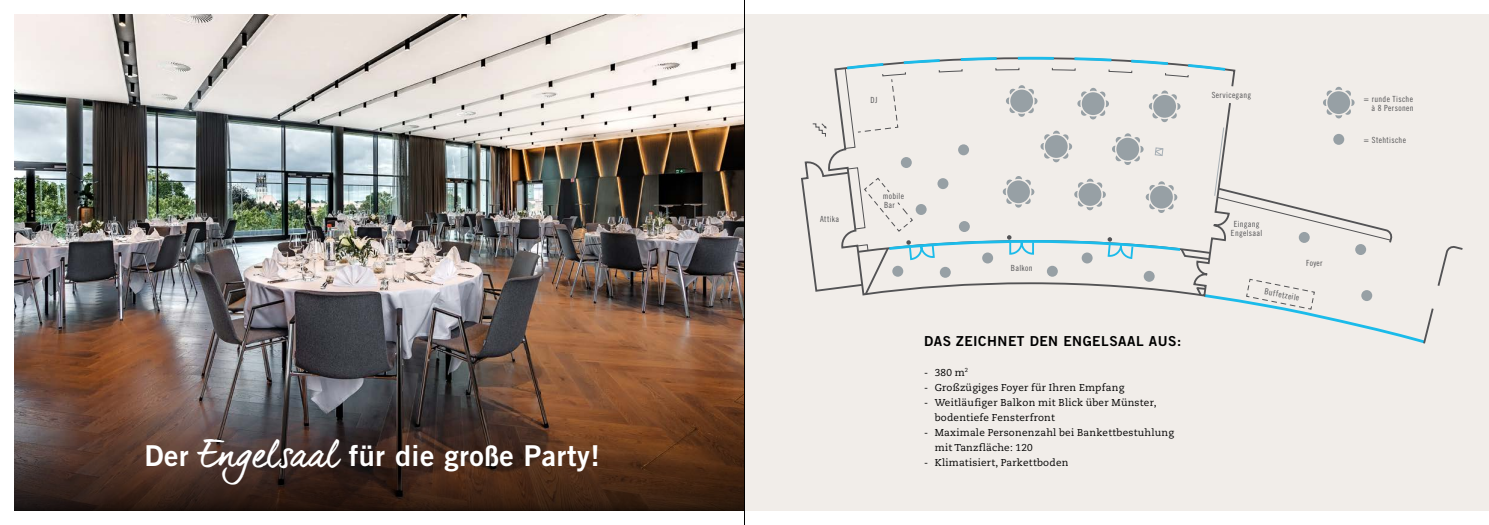
<style>
.page{position:relative;width:1489px;height:525px;background:#fff}
.page>*{position:absolute;margin:0;border:0;box-sizing:border-box;transform-origin:0 0}
.t1{font:28.75px "Trade Gothic Bold Two";letter-spacing:.02em;color:#fff}
.t2{font:13.75px "Trade Gothic Bold Two";letter-spacing:.035em;color:#000}
.t3{font:10px/15px "Caecilia LT Pro 55 Roman";letter-spacing:.025em;color:#000}
.t4{font:8.5px/9.4px "Trade Gothic Cond Eighteen";letter-spacing:.04em;color:#535355;text-align:center}
.s1{font-family:"dear Joe 6";font-size:36.25px}
</style>
<div class="page">
<div style="left:744px;top:14px;width:744px;height:496px;background:#f1ede9"></div>
<svg style="left:801px;top:56px;width:662px;height:288px"></svg>
<img style="left:14px;top:14px;width:730px;height:389px">
<svg style="left:14px;top:403px;width:730px;height:107px;background:#4a3226"></svg>
<hr style="left:744px;top:0;width:1px;height:524px;background:#000">
<h1 class="t1" style="left:144px;top:437px;width:457px">Der <span class="s1">Engelsaal</span> für die große Party!</h1>
<p class="t4" style="left:870px;top:95px;width:8px">DJ</p>
<p class="t4" style="left:1211px;top:90px;width:41px">Servicegang</p>
<p class="t4" style="left:820px;top:214px;width:21px">Attika</p>
<p class="t4" style="left:882px;top:191px;width:23px;text-align:left">mobile<br>Bar</p>
<p class="t4" style="left:1010px;top:263px;width:23px">Balkon</p>
<h2 class="t2" style="left:924px;top:332px;width:258px">DAS ZEICHNET DEN ENGELSAAL AUS:</h2>
<p class="t3" style="left:924px;top:364px;width:46px">- 380 m<sup>2</sup></p>
<p class="t3" style="left:924px;top:379px;width:201px">- Großzügiges Foyer für Ihren Empfang</p>
<p class="t3" style="left:934px;top:394px;width:223px;text-indent:-11px">- Weitläufiger Balkon mit Blick über Münster, bodentiefe Fensterfront</p>
<p class="t3" style="left:934px;top:424px;width:241px;text-indent:-11px">- Maximale Personenzahl bei Bankettbestuhlung mit Tanzfläche: 120</p>
<p class="t3" style="left:924px;top:454px;width:146px">- Klimatisiert, Parkettboden</p>
<p class="t4" style="left:1230px;top:218px;width:33px">Eingang<br>Engelsaal</p>
<p class="t4" style="left:1305px;top:258px;width:18px">Foyer</p>
<p class="t4" style="left:1265px;top:286px;width:37px;rotate:10deg">Buffetzeile</p>
<p class="t4" style="left:1363px;top:94px;width:51px;text-align:right">= runde Tische à 8 Personen</p>
<p class="t4" style="left:1363px;top:135px;width:44px">= Stehtische</p>
</div>
